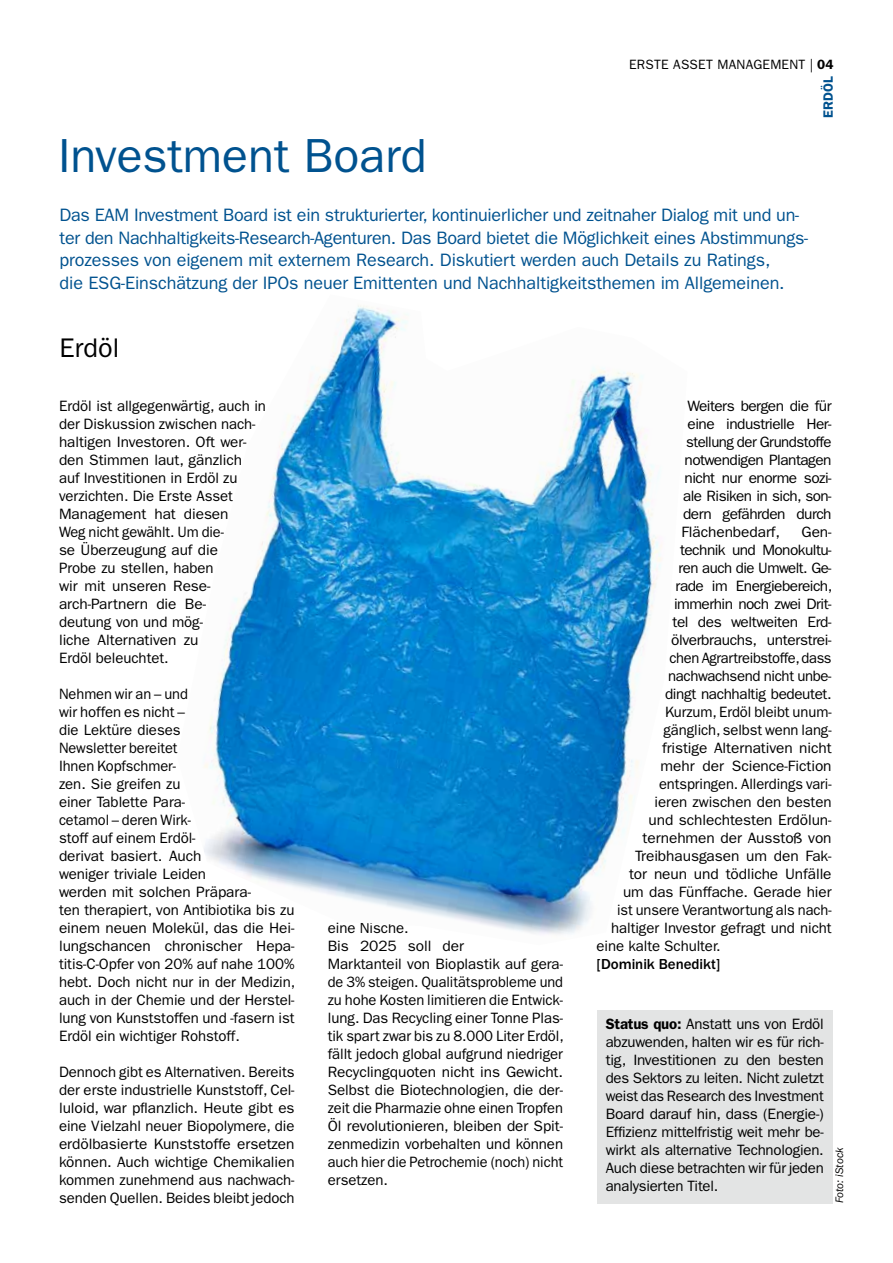
<style>
.page{position:relative;width:893px;height:1263px;background:#fff}
.page>*{position:absolute;margin:0;border:0;box-sizing:border-box;transform-origin:0 0}
.t1{font:48px "ITC Franklin Gothic Std";color:#00528f}
.t2{font:27px "ITC Franklin Gothic Std";letter-spacing:.005em;color:#000}
.t3{font:18px/22.5px "ITC Franklin Gothic Std";letter-spacing:-.015em;color:#00528f}
.t4{font:15px/18px "ITC Franklin Gothic Std";letter-spacing:-.005em;color:#000}
.t5{font:15px "ITC Franklin Gothic Std";letter-spacing:-.035em;color:#000}
.t6{font:15px "ITC Franklin Gothic Std";letter-spacing:-.025em;color:#000}
.t7{font:500 15px "ITC Franklin Gothic Std";letter-spacing:-.005em;color:#000}
.t8{font:13.5px "ITC Franklin Gothic Std";letter-spacing:.02em;color:#000}
.t9{font:600 13.5px "ITC Franklin Gothic Std";letter-spacing:.01em;color:#00528f}
.t10{font:italic 11.25px "ITC Franklin Gothic Std";color:#000}
.s1{font-weight:600}
</style>
<div class="page">
<div style="left:597px;top:1010px;width:235px;height:193px;background:#e3e4e4"></div>
<img style="left:204px;top:305px;width:458px;height:629px">
<p class="t8" style="left:629px;top:56px;width:206px">ERSTE ASSET MANAGEMENT | <span class="s1">04</span></p>
<h1 class="t1" style="left:58px;top:128px;width:370px">Investment Board</h1>
<p class="t3" style="left:60px;top:204px;width:750px">Das EAM Investment Board ist ein strukturierter, kontinuierlicher und zeitnaher Dialog mit und un&shy;ter den Nachhaltigkeits-Research-Agenturen. Das Board bietet die Möglichkeit eines Abstimmungs&shy;prozesses von eigenem mit externem Research. Diskutiert werden auch Details zu Ratings,<br>die ESG-Einschätzung der IPOs neuer Emittenten und Nachhaltigkeitsthemen im Allgemeinen.</p>
<p class="t9" style="left:820px;top:118px;width:43px;rotate:-90deg">ERDÖL</p>
<h2 class="t2" style="left:60px;top:332px;width:61px">Erdöl</h2>
<p class="t4" style="left:59px;top:397px;width:209px">Erdöl ist allgegenwärtig, auch in der Diskussion zwischen nach&shy;haltigen Investoren. Oft wer&shy;den Stimmen laut, gänzlich auf Investitionen in Erdöl zu verzichten. Die Erste Asset<br>Management hat diesen<br>Weg nicht gewählt. Um die-<br>se Überzeugung auf die<br>Probe zu stellen, haben<br>wir mit unseren Rese&shy;arch-Partnern die Be-<br>deutung von und mög-<br>liche Alternativen zu<br>Erdöl beleuchtet.</p>
<p class="t4" style="left:59px;top:685px;width:238px">Nehmen wir an – und<br>wir hoffen es nicht –<br>die Lektüre dieses<br>Newsletter bereitet<br>Ihnen Kopfschmer-<br>zen. Sie greifen zu<br>einer Tablette Para-<br>cetamol – deren Wirk-<br>stoff auf einem Erdöl-<br>derivat basiert. Auch<br>weniger triviale Leiden<br>werden mit solchen Präpara-<br>ten therapiert, von Antibiotika bis zu einem neuen Molekül, das die Hei&shy;lungschancen chronischer Hepa&shy;titis-C-Opfer von 20% auf nahe 100% hebt. Doch nicht nur in der Medizin, auch in der Chemie und der Herstel&shy;lung von Kunststoffen und -fasern ist<br>Erdöl ein wichtiger Rohstoff.</p>
<p class="t4" style="left:59px;top:1063px;width:237px;text-align:justify">Dennoch gibt es Alternativen. Bereits der erste industrielle Kunststoff, Cel&shy;luloid, war pflanzlich. Heute gibt es eine Vielzahl neuer Biopolymere, die erdölbasierte Kunststoffe ersetzen können. Auch wichtige Chemikalien kommen zunehmend aus nachwach&shy;senden Quellen. Beides bleibt jedoch</p>
<p class="t4" style="left:328px;top:919px;width:237px">eine Nische.<br>Bis 2025 soll der<br>Marktanteil von Bioplastik auf gera&shy;de 3% steigen. Qualitätsprobleme und zu hohe Kosten limitieren die Entwick&shy;lung. Das Recycling einer Tonne Plas&shy;tik spart zwar bis zu 8.000 Liter Erdöl, fällt jedoch global aufgrund niedriger Recyclingquoten nicht ins Gewicht.<br>Selbst die Biotechnologien, die der&shy;zeit die Pharmazie ohne einen Tropfen Öl revolutionieren, bleiben der Spit&shy;zenmedizin vorbehalten und können auch hier die Petrochemie (noch) nicht ersetzen.</p>
<p class="t5" style="left:688px;top:398px;width:145px">Weiters bergen die für</p>
<p class="t5" style="left:688px;top:416px;width:146px">eine industrielle Her-</p>
<p class="t5" style="left:686px;top:434px;width:147px">stellung der Grundstoffe</p>
<p class="t5" style="left:685px;top:452px;width:149px">notwendigen Plantagen</p>
<p class="t5" style="left:685px;top:470px;width:149px">nicht nur enorme sozi-</p>
<p class="t5" style="left:683px;top:488px;width:150px">ale Risiken in sich, son-</p>
<p class="t5" style="left:683px;top:506px;width:150px">dern gefährden durch</p>
<p class="t4" style="left:682px;top:523px;width:100px">Flächenbedarf,</p>
<p class="t4" style="left:802px;top:523px;width:32px">Gen-</p>
<p class="t5" style="left:680px;top:542px;width:153px">technik und Monokultu-</p>
<p class="t5" style="left:679px;top:560px;width:154px">ren auch die Umwelt. Ge-</p>
<p class="t5" style="left:676px;top:578px;width:158px">rade im Energiebereich,</p>
<p class="t5" style="left:674px;top:596px;width:159px">immerhin noch zwei Drit-</p>
<p class="t6" style="left:673px;top:614px;width:161px">tel des weltweiten Erd-</p>
<p class="t6" style="left:671px;top:632px;width:162px">ölverbrauchs, unterstrei-</p>
<p class="t6" style="left:670px;top:650px;width:164px">chen Agrartreibstoffe, dass</p>
<p class="t6" style="left:668px;top:668px;width:165px">nachwachsend nicht unbe-</p>
<p class="t6" style="left:665px;top:686px;width:168px">dingt nachhaltig bedeutet.</p>
<p class="t4" style="left:665px;top:703px;width:168px">Kurzum, Erdöl bleibt unum-</p>
<p class="t4" style="left:664px;top:721px;width:170px">gänglich, selbst wenn lang-</p>
<p class="t4" style="left:662px;top:739px;width:171px">fristige Alternativen nicht</p>
<p class="t4" style="left:661px;top:757px;width:173px">mehr der Science-Fiction</p>
<p class="t4" style="left:659px;top:775px;width:174px">entspringen. Allerdings vari-</p>
<p class="t4" style="left:655px;top:793px;width:178px">ieren zwischen den besten</p>
<p class="t4" style="left:649px;top:811px;width:185px">und schlechtesten Erdölun-</p>
<p class="t4" style="left:643px;top:829px;width:190px">ternehmen der Ausstoß von</p>
<p class="t4" style="left:635px;top:847px;width:198px">Treibhausgasen um den Fak-</p>
<p class="t4" style="left:629px;top:865px;width:204px">tor neun und tödliche Unfälle</p>
<p class="t4" style="left:623px;top:883px;width:210px">um das Fünffache. Gerade hier</p>
<p class="t4" style="left:617px;top:901px;width:216px">ist unsere Verantwortung als nach-</p>
<p class="t4" style="left:611px;top:919px;width:222px">haltiger Investor gefragt und nicht</p>
<p class="t4" style="left:597px;top:937px;width:126px">eine kalte Schulter.</p>
<p class="t7" style="left:597px;top:956px;width:125px">[Dominik Benedikt]</p>
<p class="t4" style="left:606px;top:1015px;width:220px;text-align:justify"><span class="s1">Status quo:</span> Anstatt uns von Erdöl abzuwenden, halten wir es für rich&shy;tig, Investitionen zu den besten des Sektors zu leiten. Nicht zuletzt weist das Research des Investment Board darauf hin, dass (Energie-)<br>Effizienz mittelfristig weit mehr be&shy;wirkt als alternative Technologien.<br>Auch diese betrachten wir für jeden analysierten Titel.</p>
<p class="t10" style="left:833px;top:1203px;width:58px;rotate:-90deg">Foto: iStock</p>
</div>
